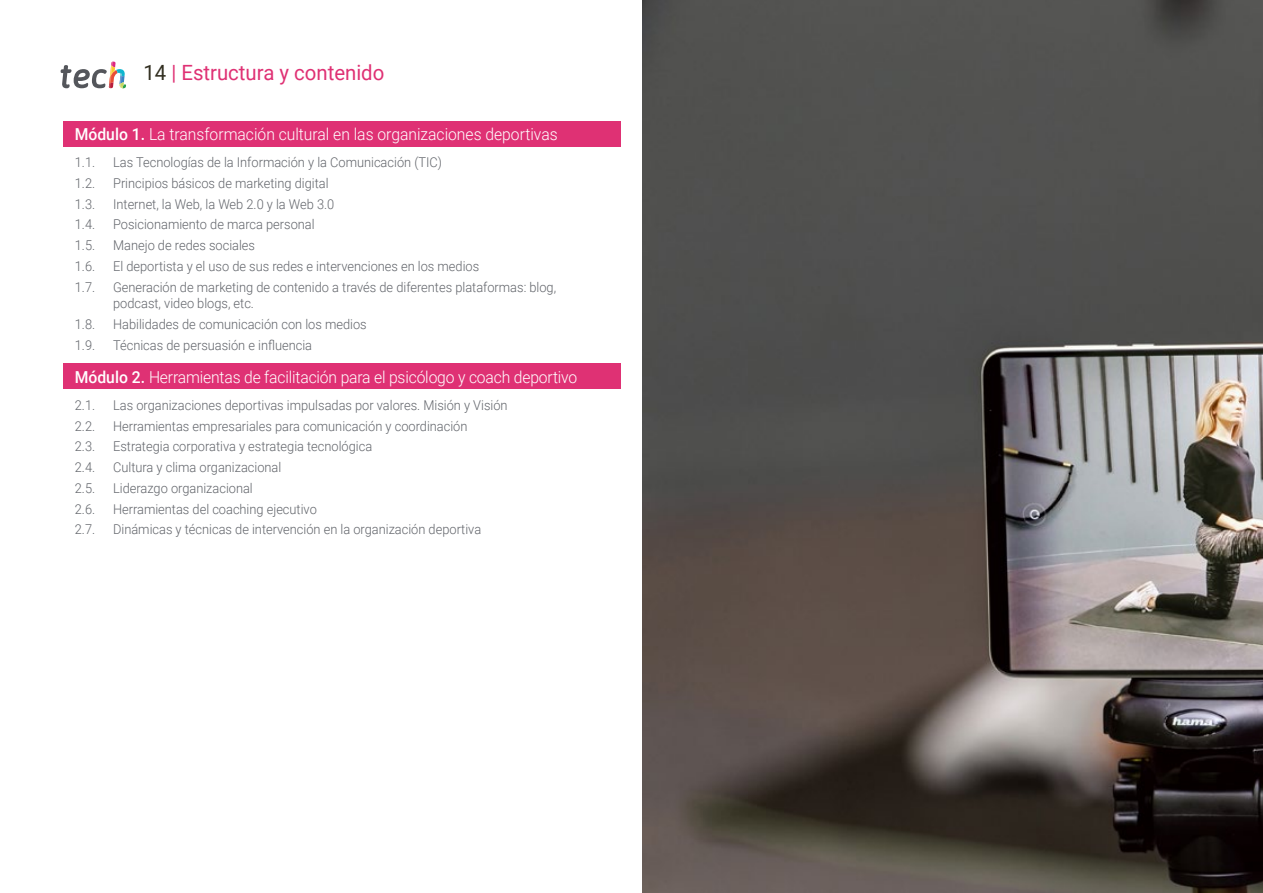
<style>
.page{position:relative;width:1263px;height:893px;background:#fff}
.page>*{position:absolute;margin:0;border:0;box-sizing:border-box;transform-origin:0 0}
.t1{font:21px "Roboto";color:#df3174}
.t2{font:300 16.5px "Roboto";letter-spacing:-.01em;color:#fff;scale:.95 1}
.t3{font:300 13.5px/16.5px "Roboto";color:#61646a;scale:.95 1}
.s1{color:#312e20}
.s2{font-weight:500}
</style>
<div class="page">
<img style="left:642px;top:0;width:621px;height:893px">
<svg style="left:61px;top:62px;width:65px;height:27px"></svg>
<div style="left:64px;top:121px;width:557px;height:25px;background:#df3174"></div>
<div style="left:64px;top:364px;width:557px;height:25px;background:#df3174"></div>
<h1 class="t1" style="left:144px;top:57px;width:242px"><span class="s1">14</span> | Estructura y contenido</h1>
<p class="t2" style="left:75px;top:123px;width:510px"><span class="s2">Módulo 1.</span> La transformación cultural en las organizaciones deportivas</p>
<p class="t3" style="left:75px;top:154px;width:23px">1.1.</p>
<p class="t3" style="left:113px;top:154px;width:347px">Las Tecnologías de la Información y la Comunicación (TIC)</p>
<p class="t3" style="left:75px;top:174px;width:23px">1.2.</p>
<p class="t3" style="left:113px;top:174px;width:228px">Principios básicos de marketing digital</p>
<p class="t3" style="left:75px;top:195px;width:23px">1.3.</p>
<p class="t3" style="left:113px;top:195px;width:234px">Internet, la Web, la Web 2.0 y la Web 3.0</p>
<p class="t3" style="left:75px;top:216px;width:23px">1.4.</p>
<p class="t3" style="left:113px;top:216px;width:214px">Posicionamiento de marca personal</p>
<p class="t3" style="left:75px;top:237px;width:23px">1.5.</p>
<p class="t3" style="left:113px;top:237px;width:151px">Manejo de redes sociales</p>
<p class="t3" style="left:75px;top:257px;width:23px">1.6.</p>
<p class="t3" style="left:113px;top:257px;width:387px">El deportista y el uso de sus redes e intervenciones en los medios</p>
<p class="t3" style="left:75px;top:278px;width:23px">1.7.</p>
<p class="t3" style="left:113px;top:278px;width:468px">Generación de marketing de contenido a través de diferentes plataformas: blog, podcast, video blogs, etc.</p>
<p class="t3" style="left:75px;top:315px;width:23px">1.8.</p>
<p class="t3" style="left:113px;top:315px;width:268px">Habilidades de comunicación con los medios</p>
<p class="t3" style="left:75px;top:336px;width:23px">1.9.</p>
<p class="t3" style="left:113px;top:336px;width:211px">Técnicas de persuasión e influencia</p>
<p class="t2" style="left:75px;top:365px;width:530px"><span class="s2">Módulo 2.</span> Herramientas de facilitación para el psicólogo y coach deportivo</p>
<p class="t3" style="left:75px;top:396px;width:23px">2.1.</p>
<p class="t3" style="left:113px;top:396px;width:417px">Las organizaciones deportivas impulsadas por valores. Misión y Visión</p>
<p class="t3" style="left:75px;top:417px;width:23px">2.2.</p>
<p class="t3" style="left:113px;top:417px;width:375px">Herramientas empresariales para comunicación y coordinación</p>
<p class="t3" style="left:75px;top:438px;width:23px">2.3.</p>
<p class="t3" style="left:113px;top:438px;width:274px">Estrategia corporativa y estrategia tecnológica</p>
<p class="t3" style="left:75px;top:459px;width:23px">2.4.</p>
<p class="t3" style="left:113px;top:459px;width:179px">Cultura y clima organizacional</p>
<p class="t3" style="left:75px;top:479px;width:23px">2.5.</p>
<p class="t3" style="left:113px;top:479px;width:149px">Liderazgo organizacional</p>
<p class="t3" style="left:75px;top:500px;width:23px">2.6.</p>
<p class="t3" style="left:113px;top:500px;width:216px">Herramientas del coaching ejecutivo</p>
<p class="t3" style="left:75px;top:521px;width:23px">2.7.</p>
<p class="t3" style="left:113px;top:521px;width:389px">Dinámicas y técnicas de intervención en la organización deportiva</p>
</div>
